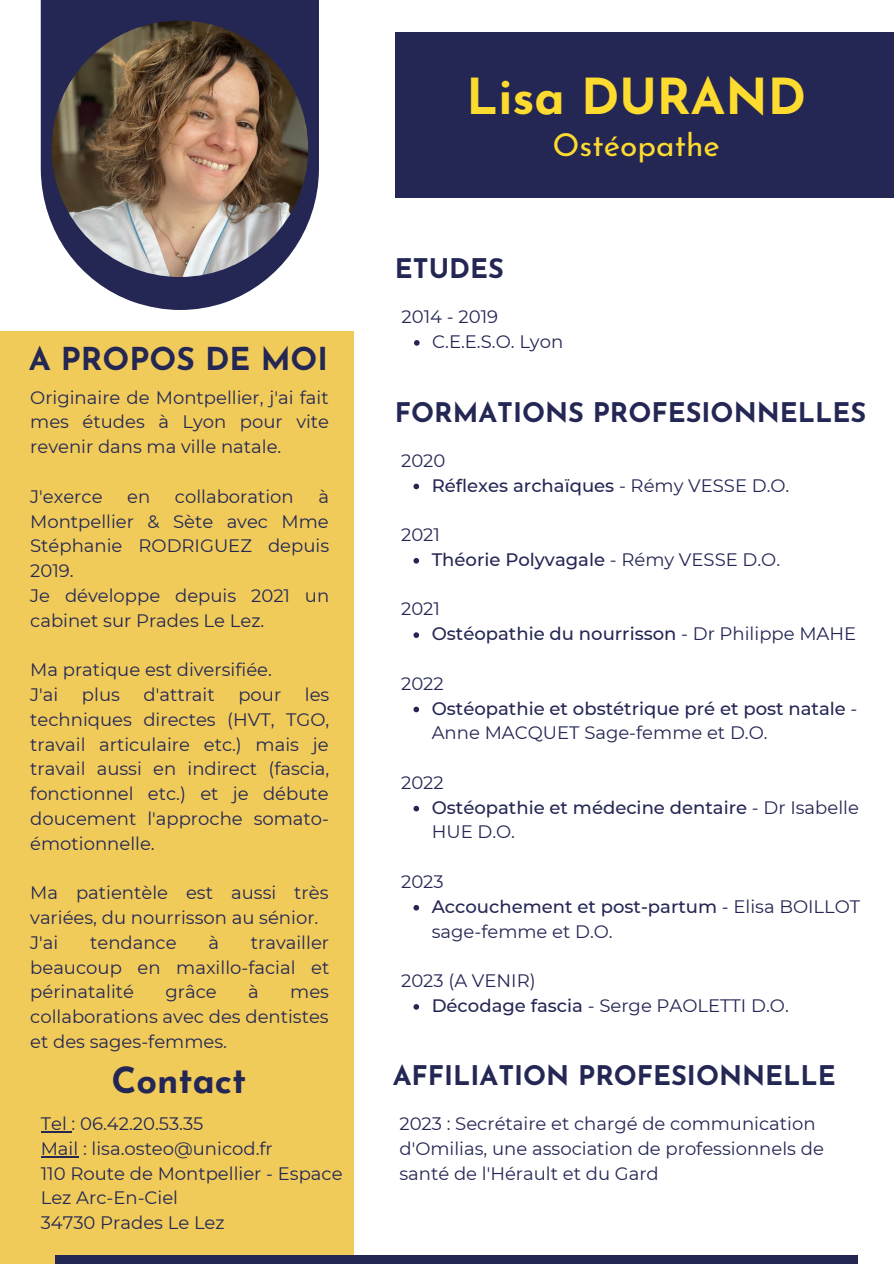
<style>
.page{position:relative;width:894px;height:1264px;background:#fff}
.page>*{position:absolute;margin:0;border:0;box-sizing:border-box;transform-origin:0 0}
.t1{font:700 49.5px "Josefin Sans";color:#fedc2f}
.t2{font:700 36px "Josefin Sans";color:#242754}
.t3{font:700 31.5px "Josefin Sans";color:#242754}
.t4{font:31.5px "Josefin Sans";color:#fedc2f}
.t5{font:700 27px "Josefin Sans";color:#242754}
.t6{font:18px/24.8px "Montserrat";color:#242754;text-align:justify}
.t7{font:500 18px/24.8px "Montserrat";color:#242754}
.s1{font-weight:400}
.s2{font-weight:500}
</style>
<div class="page">
<div style="left:0;top:332px;width:354px;height:931px;background:#f0cb5a"></div>
<div style="left:395px;top:32px;width:498px;height:165px;background:#242754"></div>
<div style="left:55px;top:1255px;width:802px;height:8px;background:#242754"></div>
<svg style="left:41px;top:0;width:278px;height:310px;fill:#242754"></svg>
<img style="left:52px;top:21px;width:256px;height:256px;border-radius:50%">
<hr style="left:41px;top:1131px;width:31px;height:1px;background:#242754">
<hr style="left:41px;top:1155px;width:37px;height:2px;background:#242754">
<svg style="left:414px;top:340px;width:5px;height:6px"></svg>
<svg style="left:413px;top:483px;width:6px;height:6px"></svg>
<svg style="left:413px;top:558px;width:6px;height:5px"></svg>
<svg style="left:413px;top:632px;width:6px;height:6px"></svg>
<svg style="left:413px;top:706px;width:6px;height:6px"></svg>
<svg style="left:413px;top:805px;width:6px;height:6px"></svg>
<svg style="left:413px;top:905px;width:6px;height:5px"></svg>
<svg style="left:413px;top:1004px;width:6px;height:5px"></svg>
<p class="t3" style="left:29px;top:346px;width:301px">A PROPOS DE MOI</p>
<p class="t6" style="left:30px;top:385px;width:300px">Originaire de Montpellier, j'ai fait mes études à Lyon pour vite revenir dans ma ville natale.</p>
<p class="t6" style="left:30px;top:484px;width:74px">J'exerce</p>
<p class="t6" style="left:127px;top:484px;width:25px">en</p>
<p class="t6" style="left:175px;top:484px;width:120px">collaboration</p>
<p class="t6" style="left:30px;top:484px;width:300px;text-indent:288px">à Montpellier &amp; Sète avec Mme Stéphanie RODRIGUEZ depuis 2019.</p>
<p class="t6" style="left:30px;top:583px;width:300px">Je développe depuis 2021 un cabinet sur Prades Le Lez.</p>
<p class="t6" style="left:30px;top:657px;width:243px">Ma pratique est diversifiée.</p>
<p class="t6" style="left:30px;top:682px;width:30px">J'ai</p>
<p class="t6" style="left:82px;top:682px;width:39px">plus</p>
<p class="t6" style="left:143px;top:682px;width:73px">d'attrait</p>
<p class="t6" style="left:238px;top:682px;width:44px">pour</p>
<p class="t6" style="left:30px;top:682px;width:300px;text-indent:274px">les techniques directes (HVT, TGO, travail articulaire etc.) mais je travail aussi en indirect (fascia, fonctionnel etc.) et je débute doucement l'approche somato&shy;émotionnelle.</p>
<p class="t6" style="left:30px;top:880px;width:300px">Ma patientèle est aussi très variées, du nourrisson au sénior.</p>
<p class="t6" style="left:30px;top:930px;width:30px">J'ai</p>
<p class="t6" style="left:90px;top:930px;width:88px">tendance</p>
<p class="t6" style="left:208px;top:930px;width:12px">à</p>
<p class="t6" style="left:30px;top:930px;width:300px;text-indent:220px">travailler beaucoup en maxillo-facial et périnatalité</p>
<p class="t6" style="left:165px;top:979px;width:53px">grâce</p>
<p class="t6" style="left:248px;top:979px;width:12px">à</p>
<p class="t6" style="left:30px;top:979px;width:300px;text-indent:260px">mes collaborations avec des dentistes et des sages-femmes.</p>
<p class="t2" style="left:111px;top:1066px;width:136px">Contact</p>
<p class="t6" style="left:41px;top:1111px;width:164px">Tel : 06.42.20.53.35</p>
<p class="t6" style="left:41px;top:1135px;width:233px">Mail : lisa.osteo@unicod.fr</p>
<p class="t6" style="left:41px;top:1160px;width:303px">110 Route de Montpellier - Espace<br>Lez Arc-En-Ciel</p>
<p class="t6" style="left:41px;top:1210px;width:185px">34730 Prades Le Lez</p>
<p class="t1" style="left:466px;top:76px;width:341px">Lisa DURAND</p>
<p class="t5" style="left:395px;top:258px;width:110px">ETUDES</p>
<p class="t6" style="left:401px;top:304px;width:98px">2014 - 2019</p>
<p class="t4" style="left:552px;top:132px;width:169px">Ostéopathe</p>
<p class="t6" style="left:432px;top:329px;width:132px">C.E.E.S.O. Lyon</p>
<p class="t5" style="left:395px;top:401px;width:472px">FORMATIONS PROFESIONNELLES</p>
<p class="t6" style="left:401px;top:448px;width:46px">2020</p>
<p class="t7" style="left:431px;top:472px;width:359px">Réflexes archaïques <span class="s1">- Rémy VESSE D.O.</span></p>
<p class="t6" style="left:401px;top:522px;width:40px">2021</p>
<p class="t7" style="left:431px;top:547px;width:350px">Théorie Polyvagale <span class="s1">- Rémy VESSE D.O.</span></p>
<p class="t6" style="left:401px;top:596px;width:40px">2021</p>
<p class="t7" style="left:431px;top:621px;width:426px">Ostéopathie du nourrisson <span class="s1">- Dr Philippe MAHE</span></p>
<p class="t6" style="left:401px;top:671px;width:44px">2022</p>
<p class="t7" style="left:431px;top:695px;width:427px">Ostéopathie et obstétrique pré et post natale <span class="s1">-<br>Anne MACQUET Sage-femme et D.O.</span></p>
<p class="t6" style="left:401px;top:770px;width:44px">2022</p>
<p class="t7" style="left:431px;top:794px;width:428px">Ostéopathie et médecine dentaire <span class="s1">- Dr Isabelle<br>HUE D.O.</span></p>
<p class="t6" style="left:401px;top:869px;width:44px">2023</p>
<p class="t6" style="left:431px;top:894px;width:430px"><span class="s2">Accouchement et post-partum</span> - Elisa BOILLOT sage-femme et D.O.</p>
<p class="t6" style="left:401px;top:968px;width:136px">2023 (A VENIR)</p>
<p class="t6" style="left:431px;top:993px;width:358px"><span class="s2">Décodage fascia</span> - Serge PAOLETTI D.O.</p>
<p class="t5" style="left:392px;top:1064px;width:444px">AFFILIATION PROFESIONNELLE</p>
<p class="t6" style="left:399px;top:1111px;width:426px;text-align:left">2023 : Secrétaire et chargé de communication d'Omilias, une association de professionnels de santé de l'Hérault et du Gard</p>
</div>
